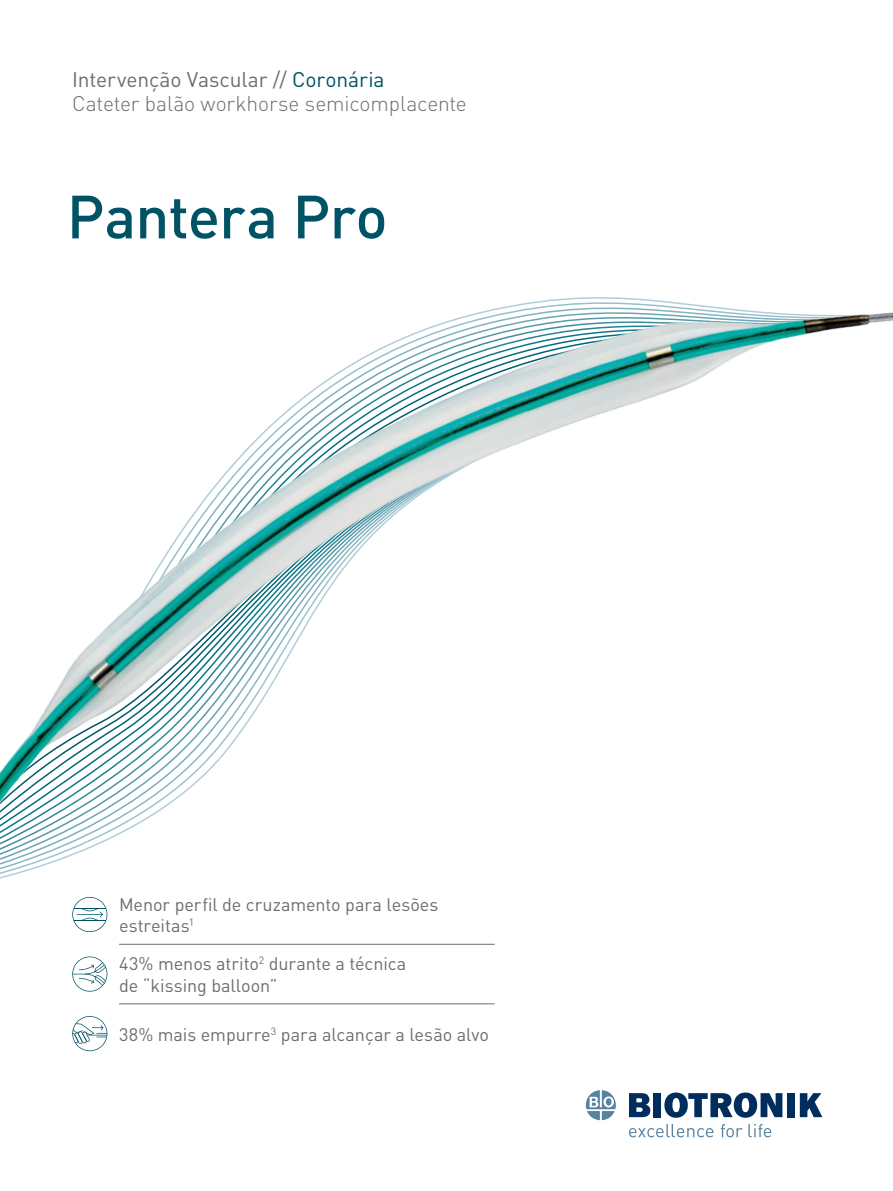
<style>
.page{position:relative;width:893px;height:1191px;background:#fff}
.page>*{position:absolute;margin:0;border:0;box-sizing:border-box;transform-origin:0 0}
.t1{font:500 60px "DIN Pro";letter-spacing:-.01em;color:#005364}
.t2{font:300 21px "DIN Pro";letter-spacing:-.005em;color:#6c6d70}
.t3{font:21px "DIN Pro";letter-spacing:-.005em;color:#6c6d70}
.t4{font:18px/21.6px "DIN Pro";letter-spacing:-.005em;color:#6c6d70}
.s1{color:#005364}
</style>
<div class="page">
<svg style="left:629px;top:1124px;width:84px;height:13px"></svg>
<svg style="left:721px;top:1124px;width:50px;height:13px"></svg>
<svg style="left:629px;top:1093px;width:21px;height:24px"></svg>
<div style="left:653px;top:1093px;width:8px;height:24px;background:#002d5e"></div>
<div style="left:787px;top:1093px;width:8px;height:24px;background:#002d5e"></div>
<svg style="left:800px;top:1093px;width:22px;height:24px"></svg>
<svg style="left:664px;top:1092px;width:118px;height:25px"></svg>
<svg style="left:586px;top:1090px;width:30px;height:30px"></svg>
<hr style="left:119px;top:944px;width:376px;height:1px;background:#6c6d70">
<hr style="left:119px;top:1003px;width:376px;height:1px;background:#6c6d70">
<svg style="left:72px;top:897px;width:35px;height:35px"></svg>
<svg style="left:72px;top:956px;width:35px;height:35px"></svg>
<svg style="left:72px;top:1016px;width:36px;height:35px"></svg>
<img style="left:0;top:297px;width:893px;height:582px">
<p class="t3" style="left:72px;top:65px;width:314px">Intervenção Vascular // <span class="s1">Coronária</span></p>
<p class="t2" style="left:72px;top:89px;width:396px">Cateter balão workhorse semicomplacente</p>
<p class="t1" style="left:67px;top:176px;width:322px">Pantera Pro</p>
<p class="t4" style="left:119px;top:892px;width:321px">Menor perfil de cruzamento para lesões estreitas<sup>1</sup></p>
<p class="t4" style="left:119px;top:952px;width:289px">43% menos atrito<sup>2</sup> durante a técnica de “kissing balloon”</p>
<p class="t4" style="left:119px;top:1022px;width:371px">38% mais empurre<sup>3</sup> para alcançar a lesão alvo</p>
</div>
